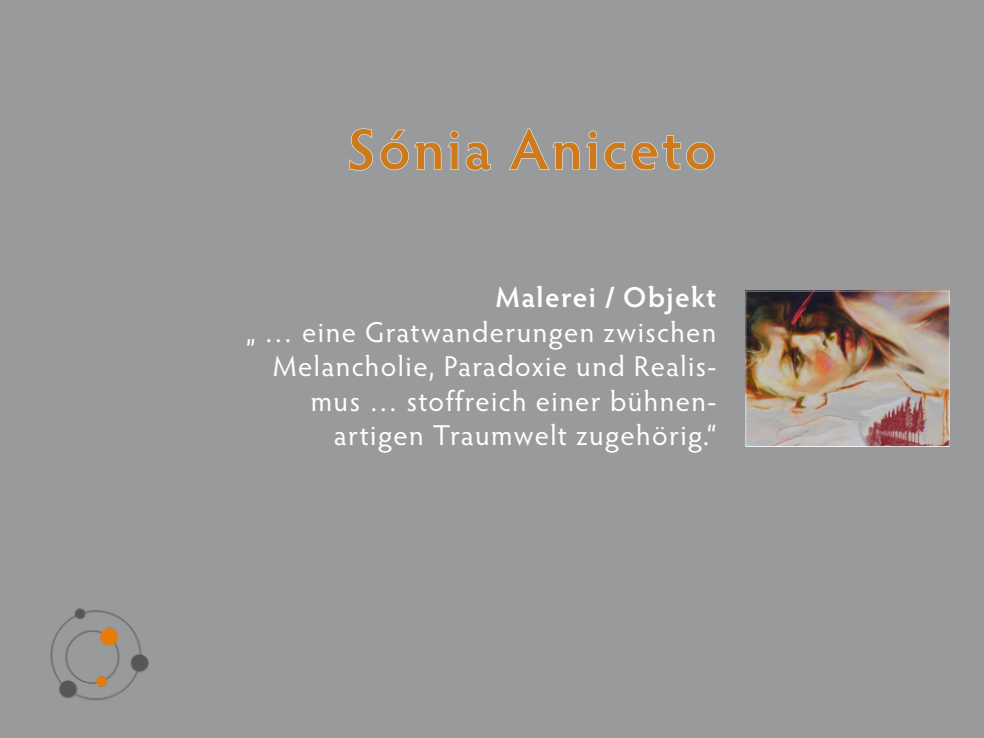
<style>
.page{position:relative;width:984px;height:738px;background:#fff}
.page>*{position:absolute;margin:0;border:0;box-sizing:border-box;transform-origin:0 0}
.t1{font:600 57.6px "Hypatia Sans Pro";letter-spacing:.05em;color:#ce791a}
.t2{font:28.8px/34.4px "Hypatia Sans Pro";letter-spacing:.05em;color:#fff;text-align:right}
.t3{font:600 28.8px "Hypatia Sans Pro";letter-spacing:.05em;color:#fff}
</style>
<div class="page">
<div style="left:0;top:0;width:983px;height:737px;background:#989a9b"></div>
<img style="left:50px;top:608px;width:99px;height:93px">
<svg style="left:349px;top:128px;width:365px;height:43px"></svg>
<img style="left:745px;top:291px;width:203px;height:155px">
<h1 class="t1" style="left:347px;top:127px;width:371px">Sónia Aniceto</h1>
<p class="t3" style="left:495px;top:286px;width:222px">Malerei / Objekt</p>
<p class="t2" style="left:246px;top:317px;width:471px">„ … eine Gratwanderungen zwischen Melancholie, Paradoxie und Realis&shy;mus … stoffreich einer bühnen&shy;artigen Traumwelt zugehörig.“</p>
</div>
